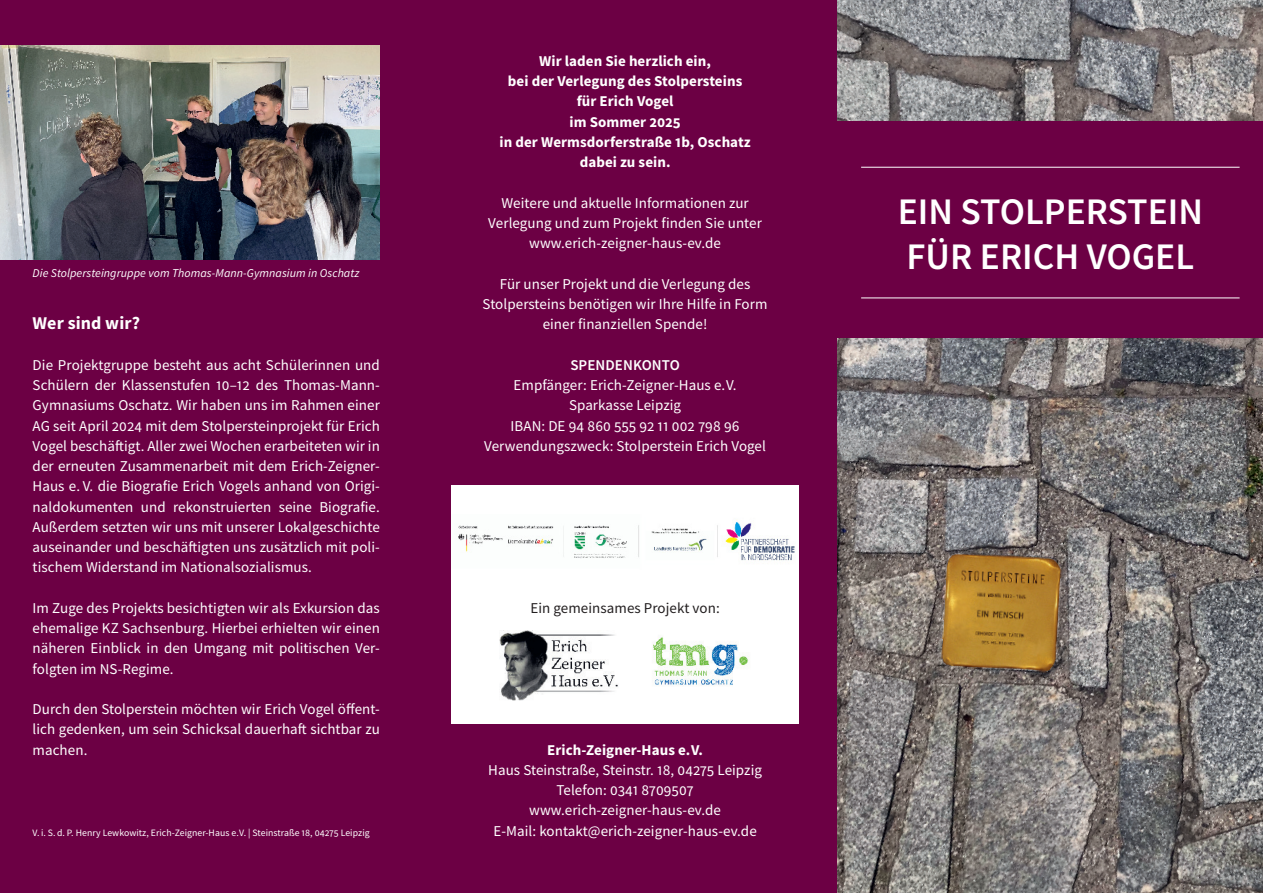
<style>
.page{position:relative;width:1263px;height:893px;background:#6c0044}
.page>*{position:absolute;margin:0;border:0;box-sizing:border-box;transform-origin:0 0}
.t1{font:600 37.5px "Source Sans Pro";color:#fff}
.t2{font:700 18px "Source Sans Pro";letter-spacing:.005em;color:#fff}
.t3{font:15px/20.2px "Source Sans Pro";letter-spacing:.005em;color:#fff;text-align:center}
.t4{font:700 15px/20.2px "Source Sans Pro";letter-spacing:.005em;color:#fff;text-align:center}
.t5{font:15px "Source Sans Pro";letter-spacing:.005em;color:#231f20}
.t6{font:600 15px "Source Sans Pro";letter-spacing:.005em;color:#fff}
.t7{font:italic 12px "Source Sans Pro";letter-spacing:.005em;color:#fff}
.t8{font:9.75px "Source Sans Pro";letter-spacing:.005em;color:#fff}
</style>
<div class="page">
<div style="left:451px;top:486px;width:348px;height:238px;background:#fff"></div>
<svg style="left:838px;top:0;width:425px;height:893px;background:#7f7c7b"></svg>
<div style="left:833px;top:121px;width:430px;height:217px;background:#6c0044"></div>
<img style="left:941px;top:552px;width:121px;height:121px">
<hr style="left:861px;top:167px;width:378px;height:1px;background:#fff">
<hr style="left:861px;top:298px;width:378px;height:1px;background:#fff">
<img style="left:458px;top:519px;width:337px;height:42px">
<img style="left:0;top:46px;width:380px;height:214px">
<img style="left:499px;top:631px;width:119px;height:69px">
<img style="left:653px;top:637px;width:97px;height:49px">
<p class="t7" style="left:33px;top:266px;width:328px">Die Stolpersteingruppe vom Thomas-Mann-Gymnasium in Oschatz</p>
<p class="t2" style="left:33px;top:311px;width:109px">Wer sind wir?</p>
<p class="t3" style="left:33px;top:355px;width:349px;text-align:justify">Die Projektgruppe besteht aus acht Schülerinnen und Schülern der Klassenstufen 10–12 des Thomas-Mann-Gymnasiums Oschatz. Wir haben uns im Rahmen einer AG seit April 2024 mit dem Stolpersteinprojekt für Erich Vogel beschäftigt. Aller zwei Wochen erarbeiteten wir in der erneuten Zusammenarbeit mit dem Erich-Zeigner-Haus e. V. die Biografie Erich Vogels anhand von Origi&shy;naldokumenten und rekonstruierten seine Biografie.<br>Außerdem setzten wir uns mit unserer Lokalgeschichte auseinander und beschäftigten uns zusätzlich mit poli&shy;tischem Widerstand im Nationalsozialismus.</p>
<p class="t3" style="left:33px;top:598px;width:349px;text-align:justify">Im Zuge des Projekts besichtigten wir als Exkursion das ehemalige KZ Sachsenburg. Hierbei erhielten wir einen näheren Einblick in den Umgang mit politischen Ver&shy;folgten im NS-Regime.</p>
<p class="t3" style="left:33px;top:699px;width:349px;text-align:justify">Durch den Stolperstein möchten wir Erich Vogel öffent&shy;lich gedenken, um sein Schicksal dauerhaft sichtbar zu machen.</p>
<p class="t4" style="left:499px;top:51px;width:253px">Wir laden Sie herzlich ein,<br>bei der Verlegung des Stolpersteins für Erich Vogel<br>im Sommer 2025<br>in der Wermsdorferstraße 1b, Oschatz dabei zu sein.</p>
<p class="t3" style="left:488px;top:193px;width:275px">Weitere und aktuelle Informationen zur<br>Verlegung und zum Projekt finden Sie unter www.erich-zeigner-haus-ev.de</p>
<p class="t3" style="left:483px;top:274px;width:286px">Für unser Projekt und die Verlegung des<br>Stolpersteins benötigen wir Ihre Hilfe in Form einer finanziellen Spende!</p>
<p class="t6" style="left:570px;top:355px;width:111px">SPENDENKONTO</p>
<p class="t3" style="left:484px;top:375px;width:283px">Empfänger: Erich-Zeigner-Haus e.V.<br>Sparkasse Leipzig<br>IBAN: DE 94 860 555 92 11 002 798 96<br>Verwendungszweck: Stolperstein Erich Vogel</p>
<p class="t5" style="left:530px;top:598px;width:191px">Ein gemeinsames Projekt von:</p>
<p class="t4" style="left:547px;top:739px;width:157px">Erich-Zeigner-Haus e.V.</p>
<p class="t3" style="left:488px;top:760px;width:275px">Haus Steinstraße, Steinstr. 18, 04275 Leipzig<br>Telefon: 0341 8709507 www.erich-zeigner-haus-ev.de</p>
<p class="t8" style="left:33px;top:826px;width:339px">V. i. S. d. P. Henry Lewkowitz, Erich-Zeigner-Haus e.V. | Steinstraße 18, 04275 Leipzig</p>
<p class="t3" style="left:493px;top:820px;width:265px">E-Mail: kontakt@erich-zeigner-haus-ev.de</p>
<h1 class="t1" style="left:898px;top:187px;width:307px">EIN STOLPERSTEIN</h1>
<h1 class="t1" style="left:906px;top:232px;width:289px">FÜR ERICH VOGEL</h1>
</div>
